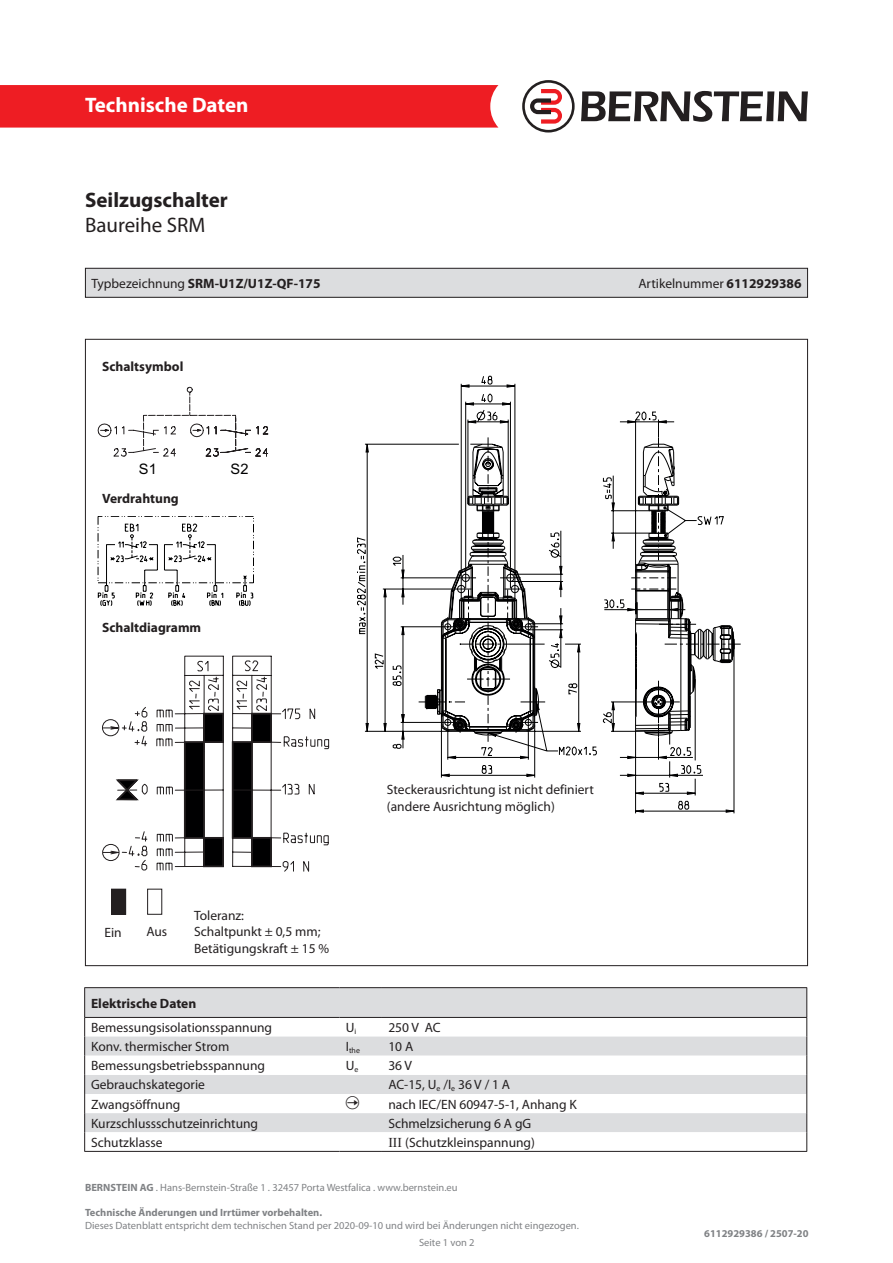
<style>
.page{position:relative;width:893px;height:1263px;background:#fff}
.page>*{position:absolute;margin:0;border:0;box-sizing:border-box;transform-origin:0 0}
.t1{font:700 21px "Myriad Pro";color:#fff}
.t2{font:700 21px "Myriad Pro";color:#231f20}
.t3{font:21px "Myriad Pro";color:#231f20}
.t4{font:14.55px "Arial";color:#000001}
.t5{font:13.5px/16.2px "Myriad Pro";color:#231f20}
.t6{font:700 13.5px "Myriad Pro";color:#231f20}
.t7{font:10.5px "Myriad Pro";color:#808285}
.t8{font:700 10.5px "Myriad Pro";color:#808285}
.t9{font:7.8px "Myriad Pro";color:#231f20}
.s1{font-weight:400}
.s2{font-weight:700}
.s3{font-family:"Times New Roman"}
</style>
<div class="page">
<div style="left:0;top:85px;width:498px;height:43px;background:#ee1d23"></div>
<svg style="left:581px;top:91px;width:227px;height:31px"></svg>
<svg style="left:522px;top:80px;width:53px;height:53px"></svg>
<div style="left:111px;top:889px;width:15px;height:25px;background:#231f20"></div>
<div style="left:111px;top:889px;width:15px;height:26px;border:1px solid #231f20"></div>
<div style="left:147px;top:889px;width:15px;height:26px;border:1px solid #231f20"></div>
<svg style="left:98px;top:387px;width:170px;height:70px"></svg>
<svg style="left:102px;top:656px;width:227px;height:216px"></svg>
<svg style="left:481px;top:376px;width:11px;height:8px"></svg>
<svg style="left:460px;top:384px;width:10px;height:4px"></svg>
<svg style="left:506px;top:384px;width:9px;height:4px"></svg>
<svg style="left:392px;top:557px;width:13px;height:22px"></svg>
<svg style="left:401px;top:588px;width:4px;height:10px"></svg>
<svg style="left:393px;top:730px;width:12px;height:19px"></svg>
<svg style="left:393px;top:665px;width:8px;height:21px"></svg>
<svg style="left:401px;top:714px;width:4px;height:8px"></svg>
<svg style="left:401px;top:627px;width:4px;height:8px"></svg>
<svg style="left:374px;top:653px;width:10px;height:16px"></svg>
<svg style="left:383px;top:723px;width:4px;height:8px"></svg>
<svg style="left:383px;top:588px;width:4px;height:10px"></svg>
<svg style="left:357px;top:537px;width:9px;height:97px"></svg>
<svg style="left:365px;top:723px;width:4px;height:8px"></svg>
<svg style="left:365px;top:443px;width:4px;height:10px"></svg>
<svg style="left:678px;top:801px;width:11px;height:8px"></svg>
<svg style="left:636px;top:809px;width:8px;height:4px"></svg>
<svg style="left:725px;top:809px;width:9px;height:4px"></svg>
<hr style="left:365px;top:731px;width:84px;height:1px;background:#000001">
<hr style="left:401px;top:722px;width:37px;height:1px;background:#000001">
<hr style="left:367px;top:444px;width:1px;height:287px;background:#000001">
<hr style="left:385px;top:589px;width:1px;height:142px;background:#000001">
<hr style="left:403px;top:627px;width:1px;height:121px;background:#000001">
<hr style="left:403px;top:555px;width:1px;height:50px;background:#000001">
<hr style="left:401px;top:626px;width:37px;height:1px;background:#000001">
<hr style="left:461px;top:384px;width:1px;height:195px;background:#000001">
<hr style="left:383px;top:589px;width:68px;height:1px;background:#000001">
<hr style="left:401px;top:578px;width:54px;height:1px;background:#000001">
<hr style="left:515px;top:384px;width:1px;height:195px;background:#000001">
<hr style="left:365px;top:444px;width:94px;height:1px;background:#000001">
<hr style="left:461px;top:386px;width:54px;height:1px;background:#000001">
<hr style="left:636px;top:811px;width:98px;height:1px;background:#000001">
<hr style="left:635px;top:731px;width:1px;height:82px;background:#000001">
<hr style="left:734px;top:644px;width:1px;height:169px;background:#000001">
<svg style="left:419px;top:394px;width:322px;height:401px"></svg>
<svg style="left:488px;top:508px;width:236px;height:243px"></svg>
<svg style="left:98px;top:516px;width:156px;height:90px"></svg>
<div style="left:85px;top:268px;width:722px;height:29px;background:#dcdddf"></div>
<div style="left:85px;top:268px;width:723px;height:30px;border:1px solid #231f20"></div>
<hr style="left:84px;top:987px;width:255px;height:1px;background:#231f20">
<hr style="left:339px;top:987px;width:43px;height:1px;background:#231f20">
<hr style="left:382px;top:987px;width:425px;height:1px;background:#231f20">
<hr style="left:84px;top:1151px;width:255px;height:1px;background:#231f20">
<hr style="left:339px;top:1151px;width:43px;height:1px;background:#231f20">
<hr style="left:382px;top:1151px;width:425px;height:1px;background:#231f20">
<svg style="left:84px;top:988px;width:723px;height:163px"></svg>
<h1 class="t1" style="left:85px;top:91px;width:165px">Technische Daten</h1>
<p class="t2" style="left:85px;top:186px;width:144px">Seilzugschalter</p>
<p class="t3" style="left:85px;top:212px;width:122px">Baureihe SRM</p>
<p class="t6" style="left:91px;top:274px;width:231px"><span class="s1">Typbezeichnung</span> SRM-U1Z/U1Z-QF-175</p>
<p class="t5" style="left:638px;top:275px;width:165px">Artikelnummer <span class="s2">6112929386</span></p>
<p class="t6" style="left:102px;top:357px;width:83px">Schaltsymbol</p>
<p class="t4" style="left:139px;top:460px;width:19px">S1</p>
<p class="t4" style="left:231px;top:460px;width:19px">S2</p>
<p class="t6" style="left:102px;top:490px;width:78px">Verdrahtung</p>
<p class="t6" style="left:102px;top:618px;width:101px">Schaltdiagramm</p>
<p class="t5" style="left:104px;top:924px;width:19px">Ein</p>
<p class="t5" style="left:146px;top:923px;width:22px">Aus</p>
<p class="t5" style="left:194px;top:907px;width:52px">Toleranz:</p>
<p class="t5" style="left:194px;top:923px;width:128px">Schaltpunkt ± 0,5 mm;</p>
<p class="t5" style="left:194px;top:940px;width:137px">Betätigungskraft ± 15 %</p>
<p class="t5" style="left:387px;top:781px;width:208px">Steckerausrichtung ist nicht definiert (andere Ausrichtung möglich)</p>
<p class="t6" style="left:91px;top:994px;width:107px">Elektrische Daten</p>
<p class="t5" style="left:91px;top:1019px;width:183px">Bemessungsisolationsspannung</p>
<p class="t5" style="left:346px;top:1019px;width:12px">U<sub>i</sub></p>
<p class="t5" style="left:388px;top:1019px;width:54px">250 V AC</p>
<p class="t5" style="left:91px;top:1038px;width:140px">Konv. thermischer Strom</p>
<p class="t9" style="left:346px;top:1045px;width:16px"><sup>I</sup>the</p>
<p class="t5" style="left:388px;top:1038px;width:26px">10 A</p>
<p class="t5" style="left:91px;top:1057px;width:176px">Bemessungsbetriebsspannung</p>
<p class="t5" style="left:346px;top:1057px;width:14px">U<sub>e</sub></p>
<p class="t5" style="left:388px;top:1057px;width:25px">36 V</p>
<p class="t5" style="left:91px;top:1076px;width:115px">Gebrauchskategorie</p>
<p class="t5" style="left:388px;top:1076px;width:123px">АС-15, U<sub>e</sub> /I<sub>e</sub> 36 V / 1 А</p>
<p class="t5" style="left:91px;top:1096px;width:91px">Zwangsöffnung</p>
<p class="t5" style="left:388px;top:1096px;width:190px">nach IEC/EN 60947-5-1, Anhang K</p>
<p class="t5" style="left:91px;top:1115px;width:169px">Kurzschlussschutzeinrichtung</p>
<p class="t5" style="left:388px;top:1115px;width:145px">Schmelzsicherung 6 A gG</p>
<p class="t5" style="left:91px;top:1134px;width:73px">Schutzklasse</p>
<p class="t5" style="left:388px;top:1134px;width:148px"><span class="s3">III</span> (Schutzkleinspannung)</p>
<p class="t7" style="left:85px;top:1181px;width:374px"><span class="s2">BERNSTEIN AG</span> . Hans-Bernstein-Straße 1 . 32457 Porta Westfalica . www.bernstein.eu</p>
<p class="t8" style="left:85px;top:1206px;width:239px">Technische Änderungen und Irrtümer vorbehalten.</p>
<p class="t7" style="left:85px;top:1219px;width:495px">Dieses Datenblatt entspricht dem technischen Stand per 2020-09-10 und wird bei Änderungen nicht eingezogen.</p>
<p class="t7" style="left:419px;top:1236px;width:57px">Seite 1 von 2</p>
<p class="t8" style="left:704px;top:1227px;width:106px">6112929386 / 2507-20</p>
</div>
